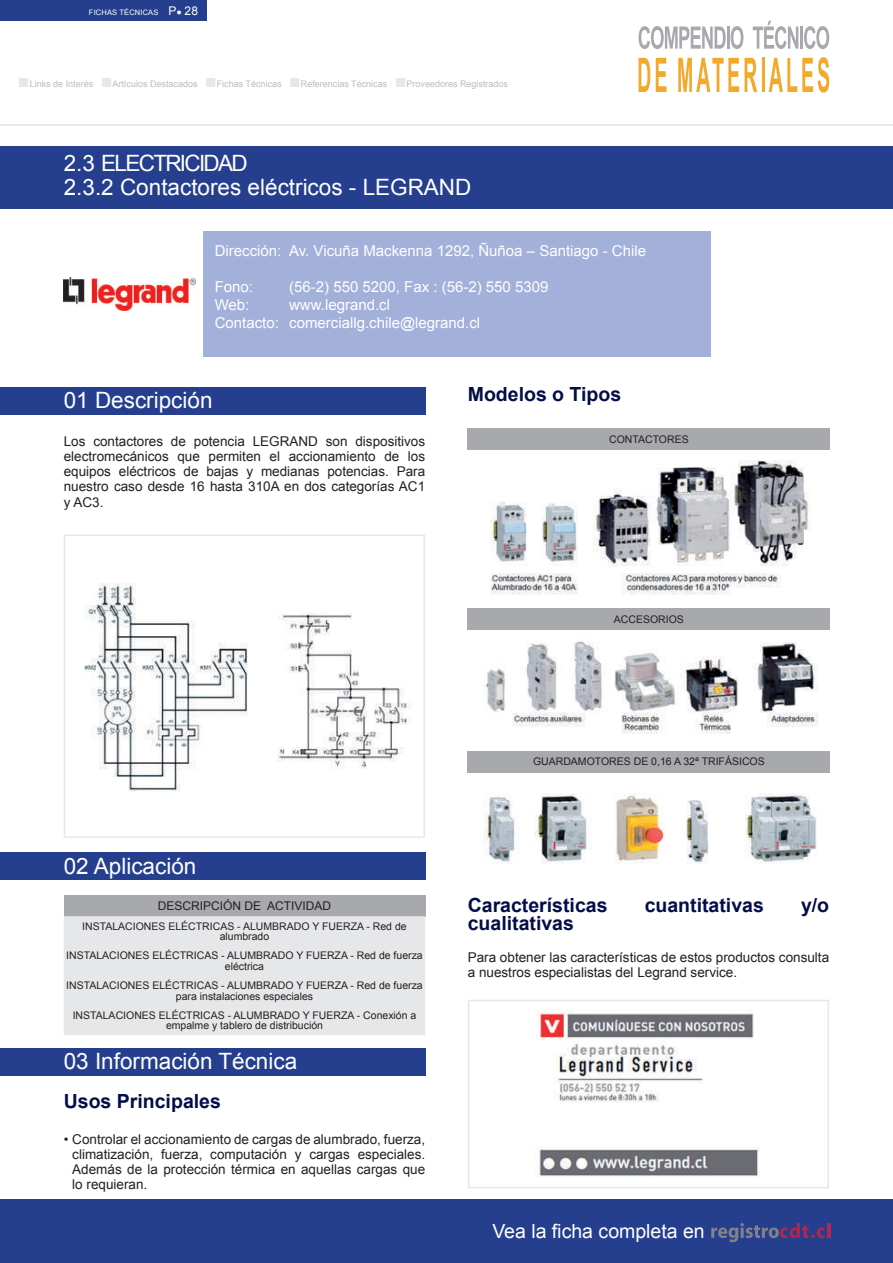
<style>
.page{position:relative;width:893px;height:1263px;background:#fff}
.page>*{position:absolute;margin:0;border:0;box-sizing:border-box;transform-origin:0 0}
.t1{font:22.5px/24px "Arial";color:#fff}
.t2{font:700 19.5px "Arial";color:#030e49}
.t3{font:19.5px "Arial";color:#fff}
.t4{font:15px/18px "Arial";color:#fff}
.t5{font:13.5px/15px "Arial";color:#231f20;text-align:justify}
.t6{font:12px "Arial";color:#231f20}
.t7{font:12px "Arial";color:#fff}
.t8{font:10.5px/19.2px "Arial";color:#231f20}
.t9{font:9px "Arial";color:#b9bcc3}
.t10{font:7.5px "Arial";letter-spacing:.02em;color:#fff}
.s1{font-size:9px}
.s2{font-size:19.5px;color:#e6e7e9}
</style>
<div class="page">
<div style="left:0;top:1199px;width:893px;height:64px;background:#253f8e"></div>
<div style="left:0;top:0;width:206px;height:21px;background:#253f8e"></div>
<svg style="left:639px;top:26px;width:104px;height:23px"></svg>
<svg style="left:753px;top:21px;width:45px;height:28px"></svg>
<hr style="left:800px;top:27px;width:3px;height:22px;background:#a8a9ad">
<svg style="left:804px;top:26px;width:25px;height:23px"></svg>
<svg style="left:639px;top:58px;width:11px;height:34px"></svg>
<svg style="left:656px;top:58px;width:10px;height:34px"></svg>
<svg style="left:678px;top:58px;width:79px;height:34px"></svg>
<hr style="left:762px;top:58px;width:2px;height:34px;background:#f2a92c">
<svg style="left:769px;top:57px;width:60px;height:36px"></svg>
<hr style="left:0;top:124px;width:893px;height:2px;background:#e6e7e9">
<div style="left:0;top:147px;width:893px;height:62px;background:#253f8e"></div>
<svg style="left:711px;top:1223px;width:114px;height:19px"></svg>
<hr style="left:827px;top:1223px;width:3px;height:15px;background:#b4264a">
<div style="left:468px;top:428px;width:362px;height:22px;background:#a8a9ad"></div>
<img style="left:490px;top:460px;width:321px;height:135px">
<div style="left:468px;top:609px;width:362px;height:21px;background:#a8a9ad"></div>
<img style="left:484px;top:641px;width:334px;height:93px">
<div style="left:468px;top:751px;width:362px;height:21px;background:#a8a9ad"></div>
<img style="left:483px;top:793px;width:334px;height:71px">
<hr style="left:468px;top:1000px;width:361px;height:1px;background:#e6e7e9">
<hr style="left:468px;top:1001px;width:1px;height:186px;background:#e6e7e9">
<hr style="left:827px;top:1001px;width:2px;height:186px;background:#e6e7e9">
<hr style="left:468px;top:1187px;width:361px;height:1px;background:#e6e7e9">
<img style="left:535px;top:1009px;width:225px;height:168px">
<div style="left:0;top:387px;width:425px;height:28px;background:#253f8e"></div>
<hr style="left:64px;top:534px;width:361px;height:2px;background:#e6e7e9">
<hr style="left:64px;top:536px;width:1px;height:300px;background:#e6e7e9">
<hr style="left:423px;top:536px;width:2px;height:300px;background:#e6e7e9">
<hr style="left:64px;top:836px;width:361px;height:2px;background:#e6e7e9">
<img style="left:84px;top:583px;width:328px;height:209px">
<div style="left:64px;top:895px;width:361px;height:21px;background:#a8a9ad"></div>
<div style="left:64px;top:916px;width:361px;height:119px;background:#e6e7e9"></div>
<div style="left:0;top:853px;width:425px;height:27px;background:#253f8e"></div>
<div style="left:203px;top:231px;width:508px;height:125px;background:#a3b0d9"></div>
<img style="left:64px;top:278px;width:132px;height:33px">
<div style="left:0;top:1048px;width:425px;height:27px;background:#253f8e"></div>
<p class="t10" style="left:89px;top:7px;width:66px">FICHAS TÉCNICAS</p>
<p class="t7" style="left:169px;top:3px;width:31px">P<span class="s1">●</span> 28</p>
<p class="t9" style="left:18px;top:78px;width:492px"><span class="s2">■</span>Links de I nterés <span class="s2">■</span>Artículos Destacados <span class="s2">■</span>Fichas Técnicas <span class="s2">■</span>Referencias Técnicas <span class="s2">■</span>Proveedores Registrados</p>
<h1 class="t1" style="left:64px;top:151px;width:406px">2.3 ELECTRICIDAD<br>2.3.2 Contactores eléctricos - LEGRAND</h1>
<p class="t4" style="left:215px;top:242px;width:68px">Dirección:</p>
<p class="t4" style="left:215px;top:278px;width:66px">Fono:<br>Web:<br>Contacto:</p>
<p class="t4" style="left:289px;top:242px;width:358px">Av. Vicuña Mackenna 1292, Ñuñoa – Santiago - Chile</p>
<p class="t4" style="left:289px;top:278px;width:261px">(56-2) 550 5200, Fax : (56-2) 550 5309 www.legrand.cl comerciallg.chile@legrand.cl</p>
<h1 class="t1" style="left:64px;top:388px;width:150px">01 Descripción</h1>
<p class="t5" style="left:64px;top:434px;width:363px">Los contactores de potencia LEGRAND son dispositivos electromecánicos que permiten el accionamiento de los equipos eléctricos de bajas y medianas potencias. Para nuestro caso desde 16 hasta 310A en dos categorías AC1</p>
<p class="t5" style="left:64px;top:495px;width:41px">y AC3.</p>
<h2 class="t2" style="left:468px;top:381px;width:155px">Modelos o Tipos</h2>
<p class="t8" style="left:609px;top:430px;width:81px">Contactores</p>
<p class="t8" style="left:614px;top:610px;width:9px">Acce</p>
<p class="t8" style="left:643px;top:610px;width:42px">sorios</p>
<h1 class="t1" style="left:64px;top:855px;width:134px">02 Aplicación</h1>
<p class="t6" style="left:158px;top:898px;width:119px">Descripción de Act</p>
<p class="t6" style="left:291px;top:898px;width:42px">ividad</p>
<p class="t8" style="left:82px;top:916px;width:214px">I NSTALACIONES ELÉCTRI CAS - ALUMBRADO</p>
<p class="t8" style="left:312px;top:916px;width:96px">Y FUERZA - Red de</p>
<p class="t8" style="left:66px;top:927px;width:214px;text-indent:153px">alumbrado<br>I NSTALACIONES ELÉCTRI CAS - ALUMBRADO</p>
<p class="t8" style="left:296px;top:946px;width:128px">Y FUERZA - Red de fuerza</p>
<p class="t8" style="left:66px;top:957px;width:214px;text-indent:159px">eléctrica<br>I NSTALACIONES ELÉCTRI CAS - ALUMBRADO</p>
<p class="t8" style="left:176px;top:980px;width:248px;line-height:10.5px;text-indent:120px">Y FUERZA - Red de fuerza para instalaciones especiales</p>
<p class="t8" style="left:73px;top:1006px;width:214px">I NSTALACIONES ELÉCTRI CAS - ALUMBRADO</p>
<p class="t8" style="left:166px;top:1010px;width:252px;line-height:10.5px;text-indent:137px">Y FUERZA - Conexión a empalme y tablero de distribución</p>
<h1 class="t1" style="left:64px;top:1050px;width:235px">03 I nformación Técnica</h1>
<h2 class="t2" style="left:64px;top:1088px;width:159px">Usos Principales</h2>
<p class="t5" style="left:72px;top:1132px;width:354px;text-indent:-9px">• Controlar el accionamiento de cargas de alumbrado, fuerza, climatización, fuerza, computación y cargas especiales.<br>Además de la protección térmica en aquellas cargas que lo requieran.</p>
<p class="t8" style="left:533px;top:752px;width:17px">Guardamotores</p>
<p class="t8" style="left:634px;top:752px;width:75px">de 0,16 a 32ª trif</p>
<p class="t8" style="left:725px;top:752px;width:15px">ásicos</p>
<h2 class="t2" style="left:468px;top:892px;width:141px">Características</h2>
<h2 class="t2" style="left:645px;top:892px;width:121px">cuantitativas</h2>
<h2 class="t2" style="left:801px;top:892px;width:30px">y/o</h2>
<h2 class="t2" style="left:468px;top:910px;width:108px">cualitativas</h2>
<p class="t5" style="left:468px;top:950px;width:363px">Para obtener las características de estos productos consulta a nuestros especialistas del Legrand service.</p>
<h2 class="t3" style="left:492px;top:1218px;width:214px">Vea la ficha completa en</h2>
</div>
